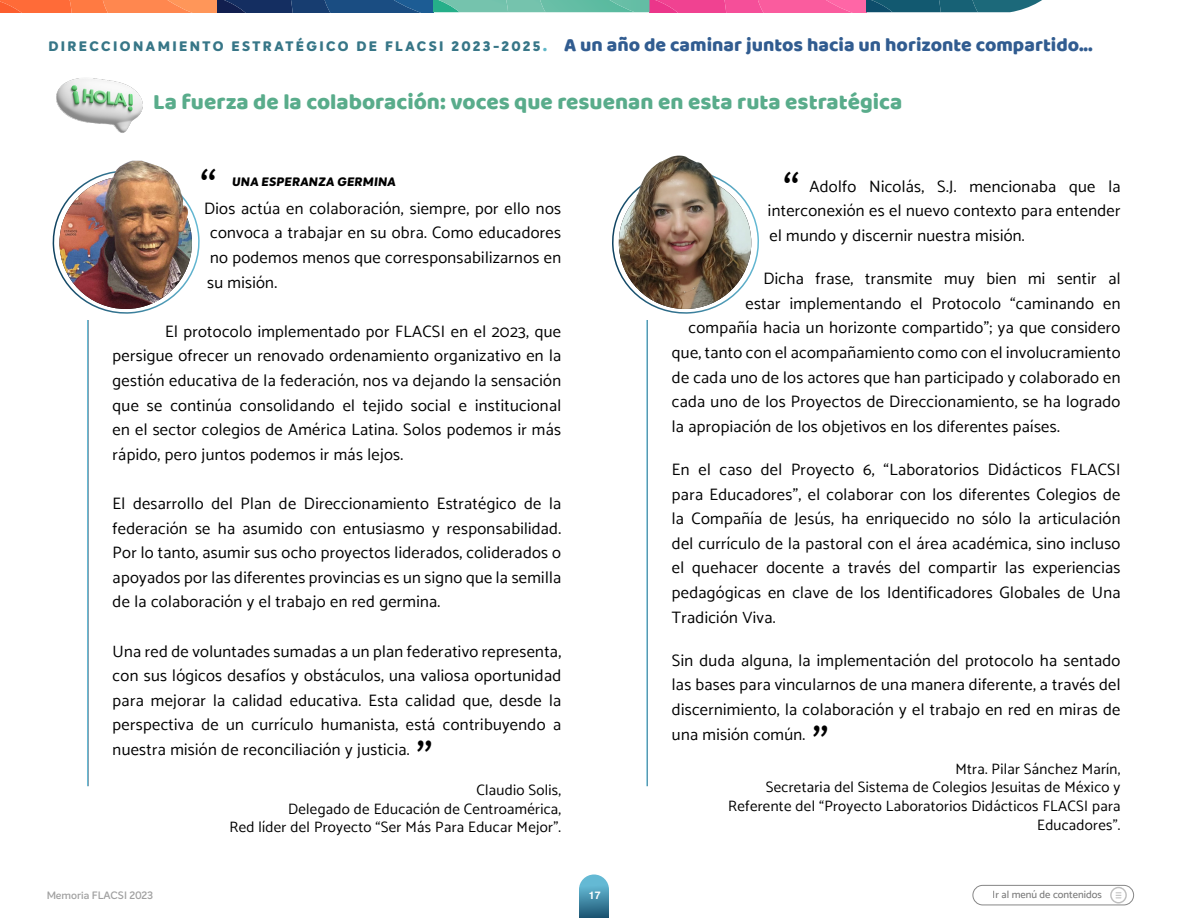
<style>
.page{position:relative;width:1188px;height:918px;background:#fff}
.page>*{position:absolute;margin:0;border:0;box-sizing:border-box;transform-origin:0 0}
.t1{font:49.5px "Catamaran";color:#000}
.t2{font:22.5px "Baloo";color:#59ac8b}
.t3{font:19.5px "Baloo";color:#315c90}
.t4{font:16.5px/24.6px "Catamaran";letter-spacing:.02em;color:#000;text-align:justify}
.t5{font:15px/18.6px "Catamaran";letter-spacing:.02em;color:#000;text-align:right}
.t6{font:800 12px "Intelo";color:#000}
.t7{font:500 10.5px "Catamaran";color:#3e3e3e}
.t8{font:600 10.5px "Intelo";color:#535353}
.t9{font:700 10.5px "Helvetica";color:#fff}
.s1{font-family:"Intelo";font-weight:800;font-size:13.5px;color:#377687}
.s2{font-family:"Intelo";font-weight:800;font-size:18px;color:#5db6c7}
</style>
<div class="page">
<div style="left:973px;top:885px;width:161px;height:20px;border:1px solid #3e3e3e;border-radius:10px"></div>
<svg style="left:1110px;top:887px;width:17px;height:16px"></svg>
<svg style="left:579px;top:874px;width:30px;height:44px"></svg>
<svg style="left:0;top:0;width:1042px;height:12px;background:#89727e"></svg>
<img style="left:56px;top:78px;width:87px;height:55px">
<svg style="left:52px;top:191px;width:148px;height:123px"></svg>
<img style="left:59px;top:177px;width:133px;height:132px;border-radius:66px">
<img style="left:75px;top:161px;width:114px;height:121px">
<svg style="left:612px;top:179px;width:147px;height:135px"></svg>
<img style="left:619px;top:177px;width:132px;height:132px;border-radius:66px">
<img style="left:636px;top:156px;width:85px;height:53px">
<p class="t3" style="left:49px;top:33px;width:1046px"><span class="s1">DIRECCIONAMIENTO ESTRATÉGICO DE FLACSI 2023-2025</span> <span class="s2">.</span> A un año de caminar juntos hacia un horizonte compartido...</p>
<h2 class="t2" style="left:153px;top:88px;width:751px">La fuerza de la colaboración: voces que resuenan en esta ruta estratégica</h2>
<h1 class="t1" style="left:200px;top:158px;width:18px">“</h1>
<h1 class="t1" style="left:783px;top:161px;width:18px">“</h1>
<p class="t6" style="left:232px;top:174px;width:167px">UNA ESPERANZA GERMINA</p>
<p class="t4" style="left:768px;top:174px;width:354px;text-indent:41px">Adolfo Nicolás, S.J. mencionaba que la interconexión es el nuevo contexto para entender el mundo y discernir nuestra misión.</p>
<p class="t4" style="left:763px;top:266px;width:358px">Dicha frase, transmite muy bien mi sentir al</p>
<p class="t4" style="left:745px;top:291px;width:377px">estar implementando el Protocolo “caminando en</p>
<p class="t4" style="left:688px;top:315px;width:434px">compañía hacia un horizonte compartido”; ya que considero</p>
<p class="t4" style="left:672px;top:340px;width:450px">que, tanto con el acompañamiento como con el involucramiento</p>
<p class="t4" style="left:672px;top:365px;width:450px">de cada uno de los actores que han participado y colaborado en</p>
<p class="t4" style="left:672px;top:389px;width:450px">cada uno de los Proyectos de Direccionamiento, se ha logrado</p>
<p class="t4" style="left:672px;top:414px;width:389px">la apropiación de los objetivos en los diferentes países.</p>
<p class="t4" style="left:672px;top:457px;width:450px">En el caso del Proyecto 6, “Laboratorios Didácticos FLACSI para Educadores”, el colaborar con los diferentes Colegios de la Compañía de Jesús, ha enriquecido no sólo la articulación del currículo de la pastoral con el área académica, sino incluso el quehacer docente a través del compartir las experiencias pedagógicas en clave de los Identificadores Globales de Una Tradición Viva.</p>
<p class="t4" style="left:672px;top:648px;width:450px">Sin duda alguna, la implementación del protocolo ha sentado las bases para vincularnos de una manera diferente, a través del discernimiento, la colaboración y el trabajo en red en miras de una misión común.</p>
<p class="t5" style="left:728px;top:759px;width:394px">Mtra. Pilar Sánchez Marín,<br>Secretaria del Sistema de Colegios Jesuitas de México y Referente del “Proyecto Laboratorios Didácticos FLACSI para Educadores”.</p>
<p class="t4" style="left:204px;top:196px;width:359px">Dios actúa en colaboración, siempre, por ello nos convoca a trabajar en su obra. Como educadores no podemos menos que corresponsabilizarnos en su misión.</p>
<p class="t4" style="left:113px;top:319px;width:450px;text-indent:53px">El protocolo implementado por FLACSI en el 2023, que persigue ofrecer un renovado ordenamiento organizativo en la gestión educativa de la federación, nos va dejando la sensación que se continúa consolidando el tejido social e institucional en el sector colegios de América Latina. Solos podemos ir más rápido, pero juntos podemos ir más lejos.</p>
<p class="t4" style="left:113px;top:491px;width:450px">El desarrollo del Plan de Direccionamiento Estratégico de la federación se ha asumido con entusiasmo y responsabilidad.<br>Por lo tanto, asumir sus ocho proyectos liderados, coliderados o apoyados por las diferentes provincias es un signo que la semilla de la colaboración y el trabajo en red germina.</p>
<p class="t4" style="left:113px;top:639px;width:450px">Una red de voluntades sumadas a un plan federativo representa, con sus lógicos desafíos y obstáculos, una valiosa oportunidad para mejorar la calidad educativa. Esta calidad que, desde la perspectiva de un currículo humanista, está contribuyendo a nuestra misión de reconciliación y justicia.</p>
<p class="t5" style="left:230px;top:781px;width:333px">Claudio Solis,<br>Delegado de Educación de Centroamérica,<br>Red líder del Proyecto “Ser Más Para Educar Mejor”.</p>
<h1 class="t1" style="left:812px;top:715px;width:18px">”</h1>
<h1 class="t1" style="left:417px;top:730px;width:18px">”</h1>
<p class="t8" style="left:46px;top:889px;width:108px">Memoria FLACSI 2023</p>
<p class="t9" style="left:589px;top:889px;width:13px">17</p>
<p class="t7" style="left:993px;top:888px;width:111px">Ir al menú de contenidos</p>
</div>
